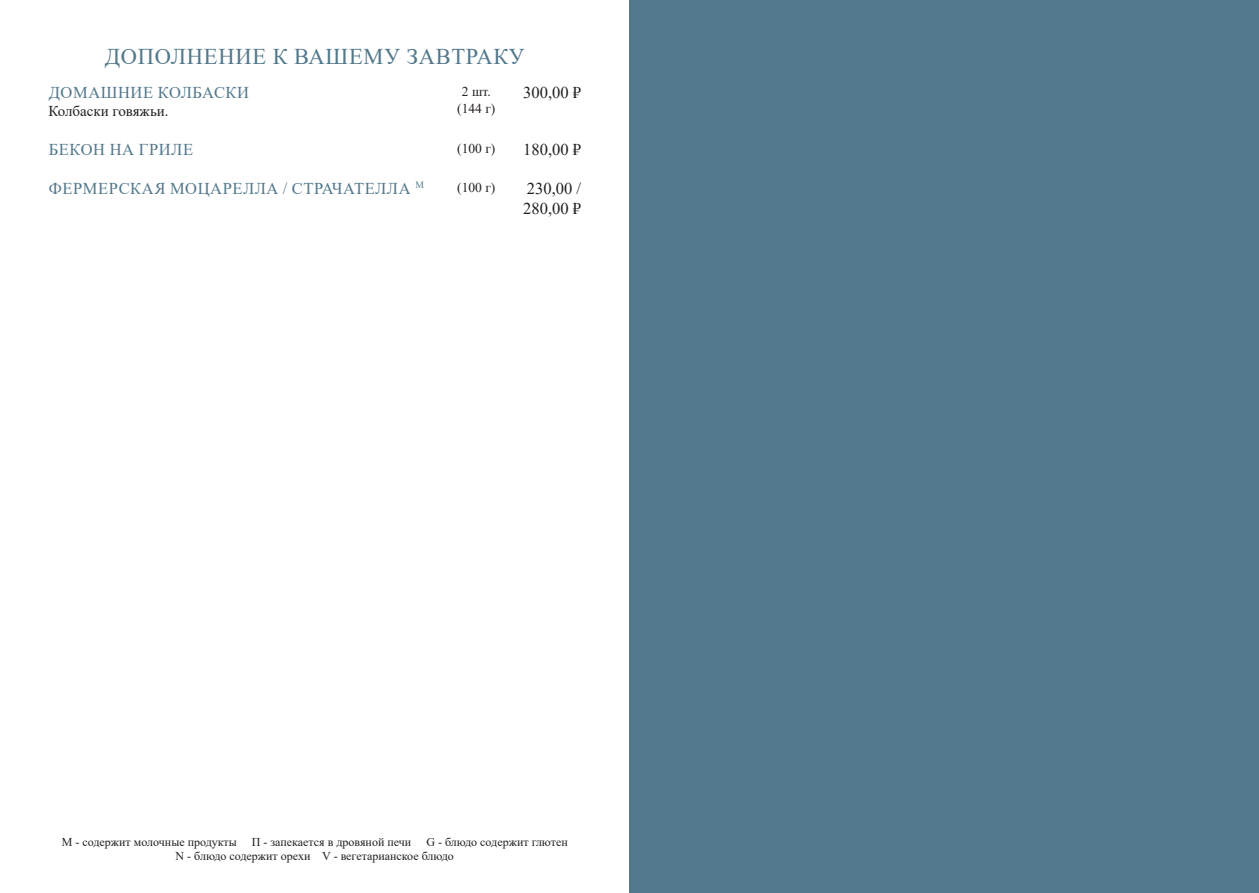
<style>
.page{position:relative;width:1259px;height:893px;background:#fff}
.page>*{position:absolute;margin:0;border:0;box-sizing:border-box;transform-origin:0 0}
.t1{font:22.5px "Times New Roman";letter-spacing:.035em;color:#52788b}
.t2{font:16.5px "Times New Roman";letter-spacing:.035em;color:#52788b}
.t3{font:16.5px/19.8px "Times New Roman";color:#231f20}
.t4{font:15px "Times New Roman";color:#231f20}
.t5{font:13.5px/16.2px "Times New Roman";color:#231f20;text-align:center}
.t6{font:12px/14.4px "Times New Roman";color:#231f20}
</style>
<div class="page">
<div style="left:629px;top:0;width:630px;height:893px;background:#52788b"></div>
<h1 class="t1" style="left:105px;top:41px;width:421px">ДОПОЛНЕНИЕ К ВАШЕМУ ЗАВТРАКУ</h1>
<h2 class="t2" style="left:49px;top:81px;width:202px">ДОМАШНИЕ КОЛБАСКИ</h2>
<p class="t4" style="left:48px;top:101px;width:122px">Колбаски говяжьи.</p>
<p class="t5" style="left:457px;top:83px;width:40px">2 шт. (144 г)</p>
<h2 class="t3" style="left:523px;top:83px;width:59px">300,00 ₽</h2>
<h2 class="t2" style="left:49px;top:138px;width:146px">БЕКОН НА ГРИЛЕ</h2>
<p class="t5" style="left:457px;top:140px;width:40px">(100 г)</p>
<h2 class="t3" style="left:523px;top:139px;width:59px">180,00 ₽</h2>
<h2 class="t2" style="left:49px;top:177px;width:377px">ФЕРМЕРСКАЯ МОЦАРЕЛЛА / СТРАЧАТЕЛЛА <sup>M</sup></h2>
<p class="t5" style="left:457px;top:179px;width:40px">(100 г)</p>
<h2 class="t3" style="left:523px;top:178px;width:59px">230,00 /<br>280,00 ₽</h2>
<p class="t6" style="left:176px;top:834px;width:394px;text-indent:251px">G - блюдо содержит глютен<br>N - блюдо содержит орехи V - вегетарианское блюдо</p>
<p class="t6" style="left:62px;top:834px;width:177px">М - содержит молочные продукты</p>
<p class="t6" style="left:252px;top:834px;width:161px">П - запекается в дровяной печи</p>
</div>
